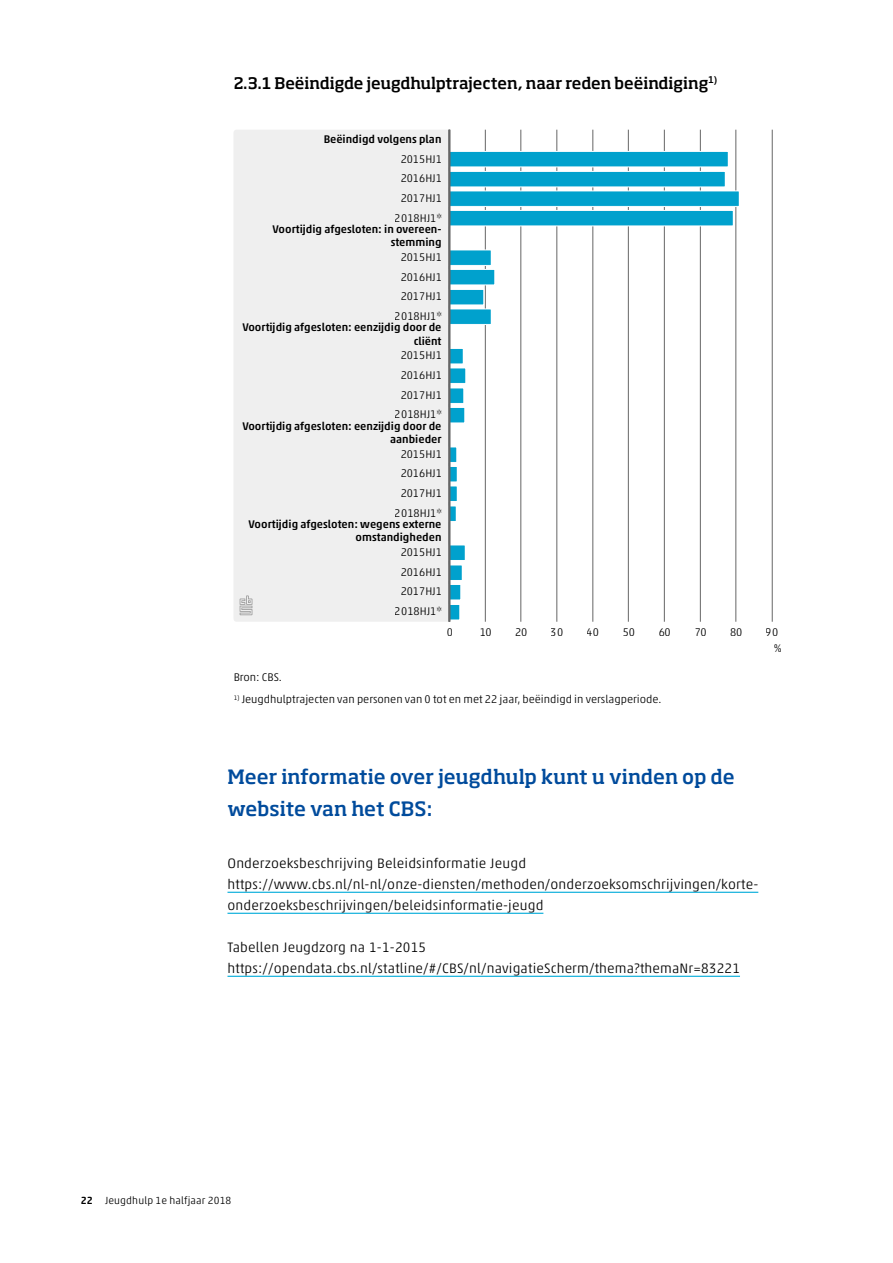
<style>
.page{position:relative;width:893px;height:1263px;background:#fff}
.page>*{position:absolute;margin:0;border:0;box-sizing:border-box;transform-origin:0 0}
.t1{font:500 19.5px/31.5px "Soho Pro";letter-spacing:-.005em;color:#004b9c}
.t2{font:500 15.75px "Soho Pro";letter-spacing:-.005em;color:#000}
.t3{font:300 13.8px/21px "Akko Pro";letter-spacing:.01em;color:#000}
.t4{font:300 11.25px/19.6px "Akko Pro";color:#000;text-align:center}
.t5{font:500 11.25px/13.5px "Akko Pro";color:#000;text-align:right}
.t6{font:300 10.5px "Akko Pro";letter-spacing:.01em;color:#000}
.s1{font-weight:500}
</style>
<div class="page">
<hr style="left:227px;top:892px;width:531px;height:1px;background:#00abd9">
<hr style="left:227px;top:913px;width:316px;height:1px;background:#00abd9">
<hr style="left:227px;top:976px;width:513px;height:1px;background:#00abd9">
<div style="left:234px;top:130px;width:214px;height:492px;background:#efefef"></div>
<hr style="left:485px;top:130px;width:1px;height:492px;background:#666">
<hr style="left:521px;top:130px;width:1px;height:492px;background:#666">
<hr style="left:557px;top:130px;width:1px;height:492px;background:#666">
<hr style="left:593px;top:130px;width:1px;height:492px;background:#666">
<hr style="left:628px;top:130px;width:1px;height:492px;background:#666">
<hr style="left:664px;top:130px;width:1px;height:492px;background:#666">
<hr style="left:700px;top:130px;width:1px;height:492px;background:#666">
<hr style="left:736px;top:130px;width:1px;height:492px;background:#666">
<hr style="left:772px;top:130px;width:1px;height:492px;background:#666">
<svg style="left:240px;top:595px;width:12px;height:20px"></svg>
<div style="left:449px;top:151px;width:279px;height:16px;background:#00a1cd"></div>
<div style="left:449px;top:151px;width:279px;height:16px;border:1px solid #fff"></div>
<div style="left:449px;top:171px;width:276px;height:16px;background:#00a1cd"></div>
<div style="left:449px;top:171px;width:276px;height:16px;border:1px solid #fff"></div>
<div style="left:449px;top:191px;width:290px;height:15px;background:#00a1cd"></div>
<div style="left:449px;top:191px;width:290px;height:16px;border:1px solid #fff"></div>
<div style="left:449px;top:210px;width:284px;height:16px;background:#00a1cd"></div>
<div style="left:449px;top:210px;width:284px;height:16px;border:1px solid #fff"></div>
<div style="left:449px;top:250px;width:42px;height:15px;background:#00a1cd"></div>
<div style="left:449px;top:250px;width:42px;height:16px;border:1px solid #fff"></div>
<div style="left:449px;top:269px;width:46px;height:16px;background:#00a1cd"></div>
<div style="left:449px;top:269px;width:46px;height:16px;border:1px solid #fff"></div>
<div style="left:449px;top:289px;width:35px;height:16px;background:#00a1cd"></div>
<div style="left:449px;top:289px;width:35px;height:16px;border:1px solid #fff"></div>
<div style="left:449px;top:309px;width:42px;height:15px;background:#00a1cd"></div>
<div style="left:449px;top:309px;width:42px;height:16px;border:1px solid #fff"></div>
<div style="left:449px;top:348px;width:14px;height:16px;background:#00a1cd"></div>
<div style="left:449px;top:368px;width:17px;height:15px;background:#00a1cd"></div>
<div style="left:449px;top:368px;width:17px;height:16px;border:1px solid #fff"></div>
<div style="left:449px;top:388px;width:15px;height:15px;background:#00a1cd"></div>
<div style="left:449px;top:388px;width:15px;height:16px;border:1px solid #fff"></div>
<div style="left:449px;top:407px;width:16px;height:16px;background:#00a1cd"></div>
<div style="left:449px;top:407px;width:16px;height:16px;border:1px solid #fff"></div>
<svg style="left:449px;top:447px;width:8px;height:15px"></svg>
<svg style="left:449px;top:466px;width:8px;height:16px"></svg>
<svg style="left:449px;top:486px;width:8px;height:15px"></svg>
<svg style="left:449px;top:506px;width:7px;height:15px"></svg>
<div style="left:449px;top:545px;width:16px;height:15px;background:#00a1cd"></div>
<div style="left:449px;top:565px;width:13px;height:15px;background:#00a1cd"></div>
<div style="left:449px;top:584px;width:12px;height:16px;background:#00a1cd"></div>
<div style="left:449px;top:604px;width:11px;height:16px;background:#00a1cd"></div>
<hr style="left:448px;top:130px;width:2px;height:492px;background:#666">
<p class="t2" style="left:233px;top:72px;width:485px">2.3.1 Beëindigde jeugdhulptrajecten, naar reden beëindiging<sup>1)</sup></p>
<p class="t5" style="left:324px;top:132px;width:119px">Beëindigd volgens plan</p>
<p class="t4" style="left:395px;top:149px;width:49px">2015HJ1<br>2016HJ1<br>2017HJ1<br>2018HJ1*</p>
<p class="t5" style="left:272px;top:222px;width:170px">Voortĳdig afgesloten: in overeen&shy;stemming</p>
<p class="t4" style="left:395px;top:247px;width:49px">2015HJ1<br>2016HJ1<br>2017HJ1<br>2018HJ1*</p>
<p class="t5" style="left:242px;top:320px;width:201px">Voortĳdig afgesloten: eenzĳdig door de cliënt</p>
<p class="t4" style="left:395px;top:345px;width:49px">2015HJ1<br>2016HJ1<br>2017HJ1<br>2018HJ1*</p>
<p class="t5" style="left:242px;top:419px;width:201px">Voortĳdig afgesloten: eenzĳdig door de aanbieder</p>
<p class="t4" style="left:395px;top:444px;width:49px">2015HJ1<br>2016HJ1<br>2017HJ1<br>2018HJ1*</p>
<p class="t5" style="left:249px;top:517px;width:194px">Voortĳdig afgesloten: wegens externe omstandigheden</p>
<p class="t4" style="left:395px;top:542px;width:49px">2015HJ1<br>2016HJ1<br>2017HJ1<br>2018HJ1*</p>
<p class="t4" style="left:446px;top:622px;width:8px">0</p>
<p class="t4" style="left:479px;top:622px;width:14px">10</p>
<p class="t4" style="left:515px;top:622px;width:14px">20</p>
<p class="t4" style="left:551px;top:622px;width:14px">30</p>
<p class="t4" style="left:587px;top:622px;width:14px">40</p>
<p class="t4" style="left:622px;top:622px;width:14px">50</p>
<p class="t4" style="left:658px;top:622px;width:14px">60</p>
<p class="t4" style="left:694px;top:622px;width:14px">70</p>
<p class="t4" style="left:730px;top:622px;width:14px">80</p>
<p class="t4" style="left:766px;top:622px;width:14px">90</p>
<p class="t4" style="left:233px;top:667px;width:50px">Bron: CBS.</p>
<p class="t4" style="left:233px;top:689px;width:430px"><sup>1)</sup> Jeugdhulptrajecten van personen van 0 tot en met 22 jaar, beëindigd in verslagperiode.</p>
<p class="t4" style="left:773px;top:638px;width:10px">%</p>
<h1 class="t1" style="left:227px;top:760px;width:509px">Meer informatie over jeugdhulp kunt u vinden op de website van het CBS:</h1>
<p class="t3" style="left:227px;top:853px;width:532px">Onderzoeksbeschrijving Beleidsinformatie Jeugd https://www.cbs.nl/nl-nl/onze-diensten/methoden/onderzoeksomschrijvingen/korte&shy;onderzoeksbeschrijvingen/beleidsinformatie-jeugd</p>
<p class="t3" style="left:227px;top:937px;width:514px">Tabellen Jeugdzorg na 1-1-2015 https://opendata.cbs.nl/statline/#/CBS/nl/navigatieScherm/thema?themaNr=83221</p>
<p class="t6" style="left:81px;top:1194px;width:152px"><span class="s1">22</span> Jeugdhulp 1e halfjaar 2018</p>
</div>
